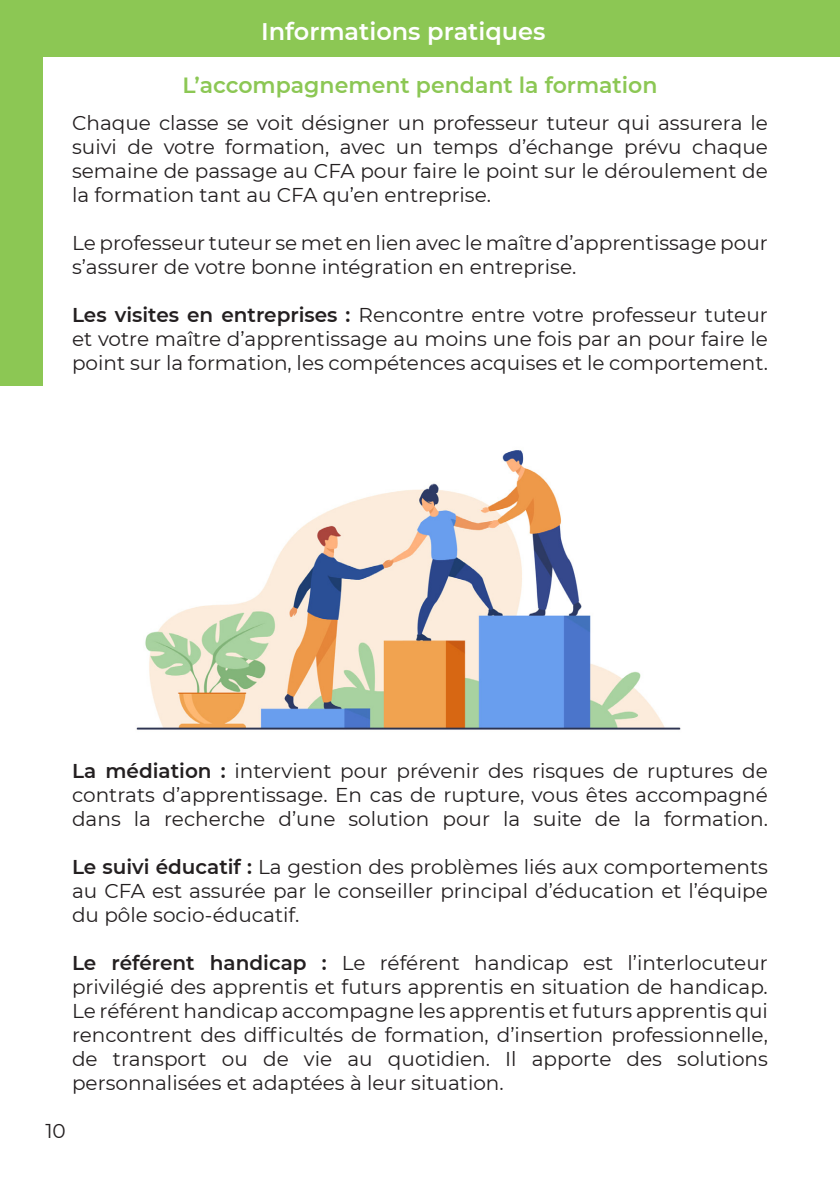
<style>
.page{position:relative;width:840px;height:1191px;background:#fff}
.page>*{position:absolute;margin:0;border:0;box-sizing:border-box;transform-origin:0 0}
.t1{font:600 24px "Montserrat";color:#fff}
.t2{font:600 22px "Montserrat";color:#8cc754}
.t3{font:20px/24px "Montserrat";color:#231f20;text-align:justify}
.s1{font-weight:600}
</style>
<div class="page">
<div style="left:0;top:0;width:43px;height:386px;background:#8cc754"></div>
<div style="left:0;top:0;width:839px;height:57px;background:#8cc754"></div>
<img style="left:136px;top:450px;width:545px;height:280px">
<p class="t1" style="left:261px;top:14px;width:286px">Informations pratiques</p>
<p class="t2" style="left:182px;top:70px;width:476px">L’accompagnement pendant la formation</p>
<p class="t3" style="left:72px;top:110px;width:697px">Chaque classe se voit désigner un professeur tuteur qui assurera le suivi de votre formation, avec un temps d’échange prévu chaque semaine de passage au CFA pour faire le point sur le déroulement de la formation tant au CFA qu’en entreprise.</p>
<p class="t3" style="left:72px;top:230px;width:697px">Le professeur tuteur se met en lien avec le maître d’apprentissage pour s’assurer de votre bonne intégration en entreprise.</p>
<p class="t3" style="left:72px;top:302px;width:697px"><span class="s1">Les visites en entreprises :</span> Rencontre entre votre professeur tuteur et votre maître d’apprentissage au moins une fois par an pour faire le point sur la formation, les compétences acquises et le comportement.</p>
<p class="t3" style="left:72px;top:758px;width:697px"><span class="s1">La médiation :</span> intervient pour prévenir des risques de ruptures de contrats d’apprentissage. En cas de rupture, vous êtes accompagné dans la recherche d’une solution pour la suite de la formation.</p>
<p class="t3" style="left:72px;top:854px;width:697px"><span class="s1">Le suivi éducatif :</span> La gestion des problèmes liés aux comportements au CFA est assurée par le conseiller principal d’éducation et l’équipe du pôle socio-éducatif.</p>
<p class="t3" style="left:72px;top:950px;width:697px"><span class="s1">Le référent handicap :</span> Le référent handicap est l’interlocuteur privilégié des apprentis et futurs apprentis en situation de handicap.<br>Le référent handicap accompagne les apprentis et futurs apprentis qui rencontrent des difficultés de formation, d’insertion professionnelle, de transport ou de vie au quotidien. Il apporte des solutions personnalisées et adaptées à leur situation.</p>
<p class="t3" style="left:45px;top:1118px;width:22px">10</p>
</div>
